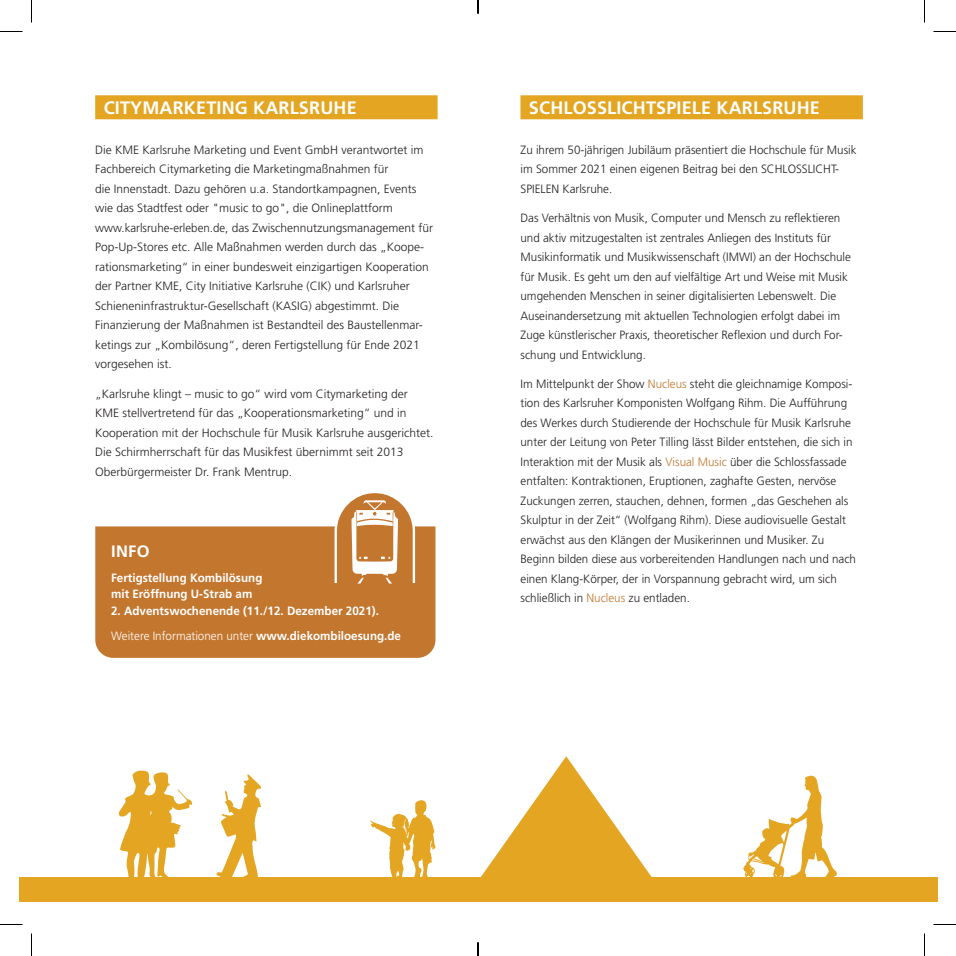
<style>
.page{position:relative;width:956px;height:956px;background:#fff}
.page>*{position:absolute;margin:0;border:0;box-sizing:border-box;transform-origin:0 0}
.t1{font:700 18px "Frutiger LT Pro";letter-spacing:.01em;color:#fff}
.t2{font:700 16.5px "Frutiger LT Pro";color:#fff}
.t3{font:300 12px/19.5px "Frutiger LT Pro";color:#231f20}
.t4{font:700 12px/16.5px "Frutiger LT Pro";color:#fff}
.s1{font-weight:300}
.s2{color:#c3762e}
</style>
<div class="page">
<div style="left:19px;top:877px;width:918px;height:24px;background:#e4a522"></div>
<svg style="left:481px;top:756px;width:171px;height:121px"></svg>
<svg style="left:370px;top:800px;width:65px;height:77px"></svg>
<svg style="left:118px;top:770px;width:75px;height:107px"></svg>
<svg style="left:216px;top:774px;width:45px;height:103px"></svg>
<div style="left:95px;top:526px;width:340px;height:132px;background:#c3762e"></div>
<svg style="left:333px;top:493px;width:83px;height:92px"></svg>
<svg style="left:742px;top:776px;width:95px;height:101px"></svg>
<div style="left:95px;top:95px;width:343px;height:24px;background:#e4a522"></div>
<div style="left:520px;top:95px;width:343px;height:24px;background:#e4a522"></div>
<svg style="left:0;top:31px;width:22px;height:1px"></svg>
<svg style="left:933px;top:31px;width:23px;height:1px"></svg>
<svg style="left:0;top:924px;width:22px;height:1px"></svg>
<svg style="left:933px;top:924px;width:23px;height:1px"></svg>
<svg style="left:31px;top:0;width:1px;height:23px"></svg>
<svg style="left:31px;top:933px;width:1px;height:23px"></svg>
<svg style="left:924px;top:0;width:1px;height:23px"></svg>
<svg style="left:924px;top:933px;width:1px;height:23px"></svg>
<svg style="left:477px;top:0;width:2px;height:14px"></svg>
<svg style="left:477px;top:942px;width:2px;height:14px"></svg>
<h1 class="t1" style="left:104px;top:97px;width:254px">CITYMARKETING KARLSRUHE</h1>
<h1 class="t1" style="left:529px;top:97px;width:292px">SCHLOSSLICHTSPIELE KARLSRUHE</h1>
<p class="t3" style="left:95px;top:140px;width:339px">Die KME Karlsruhe Marketing und Event GmbH verantwortet im Fachbereich Citymarketing die Marketingmaßnahmen für<br>die Innenstadt. Dazu gehören u.a. Standortkampagnen, Events wie das Stadtfest oder "music to go", die Onlineplattform www.karlsruhe-erleben.de, das Zwischennutzungsmanagement für Pop-Up-Stores etc. Alle Maßnahmen werden durch das „Koope&shy;rationsmarketing“ in einer bundesweit einzigartigen Kooperation der Partner KME, City Initiative Karlsruhe (CIK) und Karlsruher Schieneninfrastruktur-Gesellschaft (KASIG) abgestimmt. Die Finanzierung der Maßnahmen ist Bestandteil des Baustellenmar&shy;ketings zur „Kombilösung“, deren Fertigstellung für Ende 2021 vorgesehen ist.</p>
<p class="t3" style="left:95px;top:384px;width:340px">„Karlsruhe klingt – music to go“ wird vom Citymarketing der KME stellvertretend für das „Kooperationsmarketing“ und in Kooperation mit der Hochschule für Musik Karlsruhe ausgerichtet.<br>Die Schirmherrschaft für das Musikfest übernimmt seit 2013<br>Oberbürgermeister Dr. Frank Mentrup.</p>
<h2 class="t2" style="left:111px;top:541px;width:40px">INFO</h2>
<p class="t4" style="left:111px;top:569px;width:153px">Fertigstellung Kombilösung mit Eröffnung U-Strab am</p>
<p class="t4" style="left:111px;top:598px;width:291px;line-height:25px">2. Adventswochenende (11./12. Dezember 2021).<br><span class="s1">Weitere Informationen unter</span> www.diekombiloesung.de</p>
<p class="t3" style="left:520px;top:140px;width:338px">Zu ihrem 50-jährigen Jubiläum präsentiert die Hochschule für Musik im Sommer 2021 einen eigenen Beitrag bei den SCHLOSSLICHT-<br>SPIELEN Karlsruhe.</p>
<p class="t3" style="left:520px;top:208px;width:332px">Das Verhältnis von Musik, Computer und Mensch zu reflektieren und aktiv mitzugestalten ist zentrales Anliegen des Instituts für Musikinformatik und Musikwissenschaft (IMWI) an der Hochschule für Musik. Es geht um den auf vielfältige Art und Weise mit Musik umgehenden Menschen in seiner digitalisierten Lebenswelt. Die Auseinandersetzung mit aktuellen Technologien erfolgt dabei im Zuge künstlerischer Praxis, theoretischer Reflexion und durch For&shy;schung und Entwicklung.</p>
<p class="t3" style="left:520px;top:374px;width:337px">Im Mittelpunkt der Show <span class="s2">Nucleus</span> steht die gleichnamige Komposi&shy;tion des Karlsruher Komponisten Wolfgang Rihm. Die Aufführung des Werkes durch Studierende der Hochschule für Musik Karlsruhe unter der Leitung von Peter Tilling lässt Bilder entstehen, die sich in Interaktion mit der Musik als <span class="s2">Visual Music</span> über die Schlossfassade entfalten: Kontraktionen, Eruptionen, zaghafte Gesten, nervöse Zuckungen zerren, stauchen, dehnen, formen „das Geschehen als Skulptur in der Zeit“ (Wolfgang Rihm). Diese audiovisuelle Gestalt erwächst aus den Klängen der Musikerinnen und Musiker. Zu Beginn bilden diese aus vorbereitenden Handlungen nach und nach einen Klang-Körper, der in Vorspannung gebracht wird, um sich schließlich in <span class="s2">Nucleus</span> zu entladen.</p>
</div>
